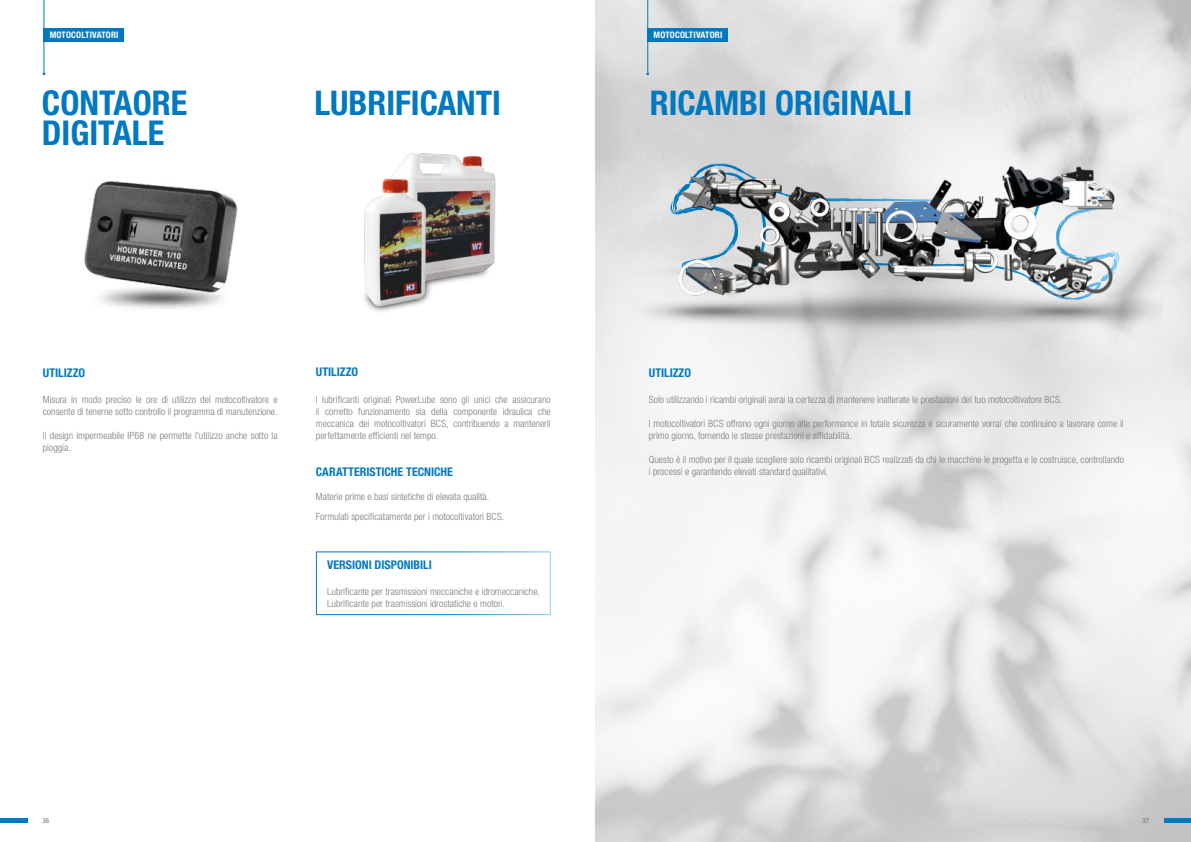
<style>
.page{position:relative;width:1191px;height:842px;background:#fff}
.page>*{position:absolute;margin:0;border:0;box-sizing:border-box;transform-origin:0 0}
.t1{font:700 condensed 34.2px/30px "Helvetica Neue LT Std";color:#0079c0}
.t2{font:700 condensed 34px "Helvetica Neue LT Std";color:#0079c0}
.t3{font:700 condensed 12px "Helvetica Neue LTW1 G";letter-spacing:-.005em;color:#0079c0}
.t4{font:300 condensed 10px/12px "Helvetica Neue LTW1 G";color:#7c7b7b}
.t5{font:700 condensed 9px "Helvetica Neue LT Std";letter-spacing:.02em;color:#fff}
.t6{font:condensed 7px "Helvetica Neue LT Std";color:#706f6f}
</style>
<div class="page">
<img style="left:595px;top:0;width:596px;height:842px">
<div style="left:44px;top:28px;width:80px;height:14px;background:#0079c0"></div>
<hr style="left:44px;top:0;width:1px;height:72px;background:#0079c0">
<div style="left:316px;top:551px;width:235px;height:64px;border:1px solid #fff"></div>
<img style="left:364px;top:153px;width:132px;height:159px">
<img style="left:84px;top:180px;width:154px;height:129px">
<img style="left:631px;top:120px;width:531px;height:224px">
<div style="left:647px;top:28px;width:81px;height:14px;background:#0079c0"></div>
<hr style="left:647px;top:0;width:1px;height:72px;background:#0079c0">
<hr style="left:1164px;top:819px;width:27px;height:4px;background:#0079c0">
<hr style="left:0;top:819px;width:27px;height:4px;background:#0079c0">
<p class="t5" style="left:50px;top:29px;width:70px">MOTOCOLTIVATORI</p>
<h1 class="t1" style="left:42px;top:88px;width:147px">CONTAORE<br>DIGITALE</h1>
<h2 class="t2" style="left:314px;top:82px;width:188px">LUBRIFICANTI</h2>
<p class="t3" style="left:43px;top:365px;width:44px">UTILIZZO</p>
<p class="t4" style="left:43px;top:394px;width:236px">Misura in modo preciso le ore di utilizzo del motocoltivatore e consente di tenerne sotto controllo il programma di manutenzione.</p>
<p class="t4" style="left:43px;top:430px;width:236px">Il design impermeabile IP68 ne permette l’utilizzo anche sotto la pioggia.</p>
<p class="t3" style="left:316px;top:365px;width:44px">UTILIZZO</p>
<p class="t4" style="left:316px;top:393px;width:236px;text-align:justify">I lubrificanti originali PowerLube sono gli unici che assicurano il corretto funzionamento sia della componente idraulica che meccanica dei motocoltivatori BCS, contribuendo a mantenerli perfettamente efficienti nel tempo.</p>
<p class="t3" style="left:316px;top:464px;width:138px">CARATTERISTICHE TECNICHE</p>
<p class="t4" style="left:316px;top:487px;width:190px;line-height:20px">Materie prime e basi sintetiche di elevata qualità.<br>Formulati specificatamente per i motocoltivatori BCS.</p>
<p class="t3" style="left:327px;top:557px;width:106px">VERSIONI DISPONIBILI</p>
<p class="t4" style="left:327px;top:586px;width:214px">Lubrificante per trasmissioni meccaniche e idromeccaniche.<br>Lubrificante per trasmissioni idrostatiche e motori.</p>
<p class="t5" style="left:653px;top:29px;width:70px">MOTOCOLTIVATORI</p>
<h2 class="t2" style="left:650px;top:82px;width:264px">RICAMBI ORIGINALI</h2>
<p class="t3" style="left:649px;top:365px;width:44px">UTILIZZO</p>
<p class="t4" style="left:649px;top:394px;width:415px">Solo utilizzando i ricambi originali avrai la certezza di mantenere inalterate le prestazioni del tuo motocoltivatore BCS.</p>
<p class="t4" style="left:649px;top:418px;width:476px">I motocoltivatori BCS offrono ogni giorno alte performance in totale sicurezza e sicuramente vorrai che continuino a lavorare come il primo giorno, fornendo le stesse prestazioni e affidabilità.</p>
<p class="t4" style="left:649px;top:454px;width:476px">Questo è il motivo per il quale scegliere solo ricambi originali BCS realizzati da chi le macchine le progetta e le costruisce, controllando i processi e garantendo elevati standard qualitativi.</p>
<p class="t6" style="left:43px;top:817px;width:8px">36</p>
<p class="t6" style="left:1142px;top:817px;width:8px">37</p>
</div>
